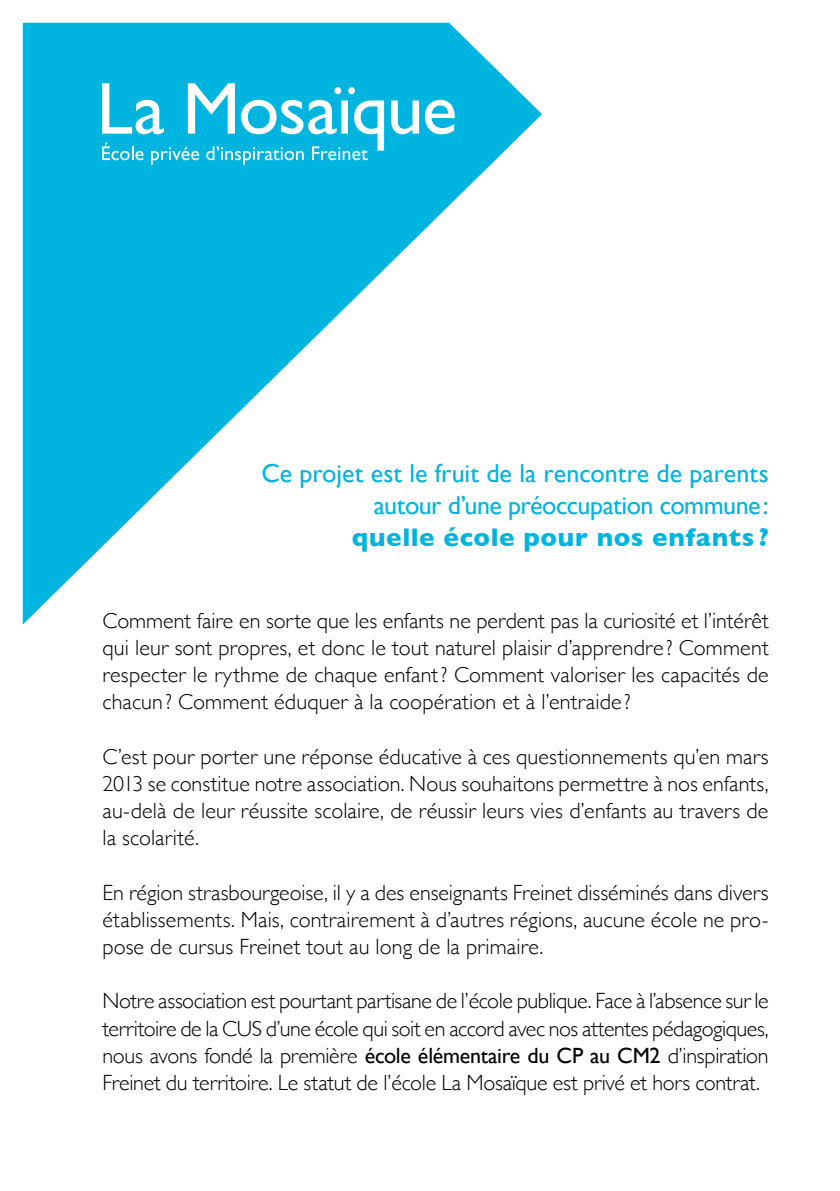
<style>
.page{position:relative;width:840px;height:1191px;background:#fff}
.page>*{position:absolute;margin:0;border:0;box-sizing:border-box;transform-origin:0 0}
.t1{font:26px/32px "Gill Sans";letter-spacing:-.01em;color:#00b4e0;text-align:right}
.t2{font:700 26px "Gill Sans";letter-spacing:.025em;color:#00b4e0}
.t3{font:300 22px/27.2px "Gill Sans";letter-spacing:.005em;color:#000;text-align:justify}
.s1{font-weight:400}
</style>
<div class="page">
<svg style="left:22px;top:22px;width:520px;height:603px;fill:#00b4e0"></svg>
<p class="t1" style="left:261px;top:457px;width:508px">Ce projet est le fruit de la rencontre de parents autour d’une préoccupation commune:</p>
<p class="t2" style="left:351px;top:516px;width:418px">quelle école pour nos enfants ?</p>
<p class="t3" style="left:102px;top:606px;width:667px">Comment faire en sorte que les enfants ne perdent pas la curiosité et l’intérêt qui leur sont propres, et donc le tout naturel plaisir d’apprendre ? Comment respecter le rythme de chaque enfant? Comment valoriser les capacités de chacun ? Comment éduquer à la coopération et à l’entraide ?</p>
<p class="t3" style="left:102px;top:741px;width:667px">C’est pour porter une réponse éducative à ces questionnements qu’en mars 2013 se constitue notre association. Nous souhaitons permettre à nos enfants, au-delà de leur réussite scolaire, de réussir leurs vies d’enfants au travers de la scolarité.</p>
<p class="t3" style="left:102px;top:877px;width:667px">En région strasbourgeoise, il y a des enseignants Freinet disséminés dans divers établissements. Mais, contrairement à d’autres régions, aucune école ne pro&shy;pose de cursus Freinet tout au long de la primaire.</p>
<p class="t3" style="left:102px;top:986px;width:667px">Notre association est pourtant partisane de l’école publique. Face à l’absence sur le territoire de la CUS d’une école qui soit en accord avec nos attentes pédagogiques, nous avons fondé la première <span class="s1">école élémentaire du CP au CM2</span> d’inspiration Freinet du territoire. Le statut de l’école La Mosaïque est privé et hors contrat.</p>
</div>
